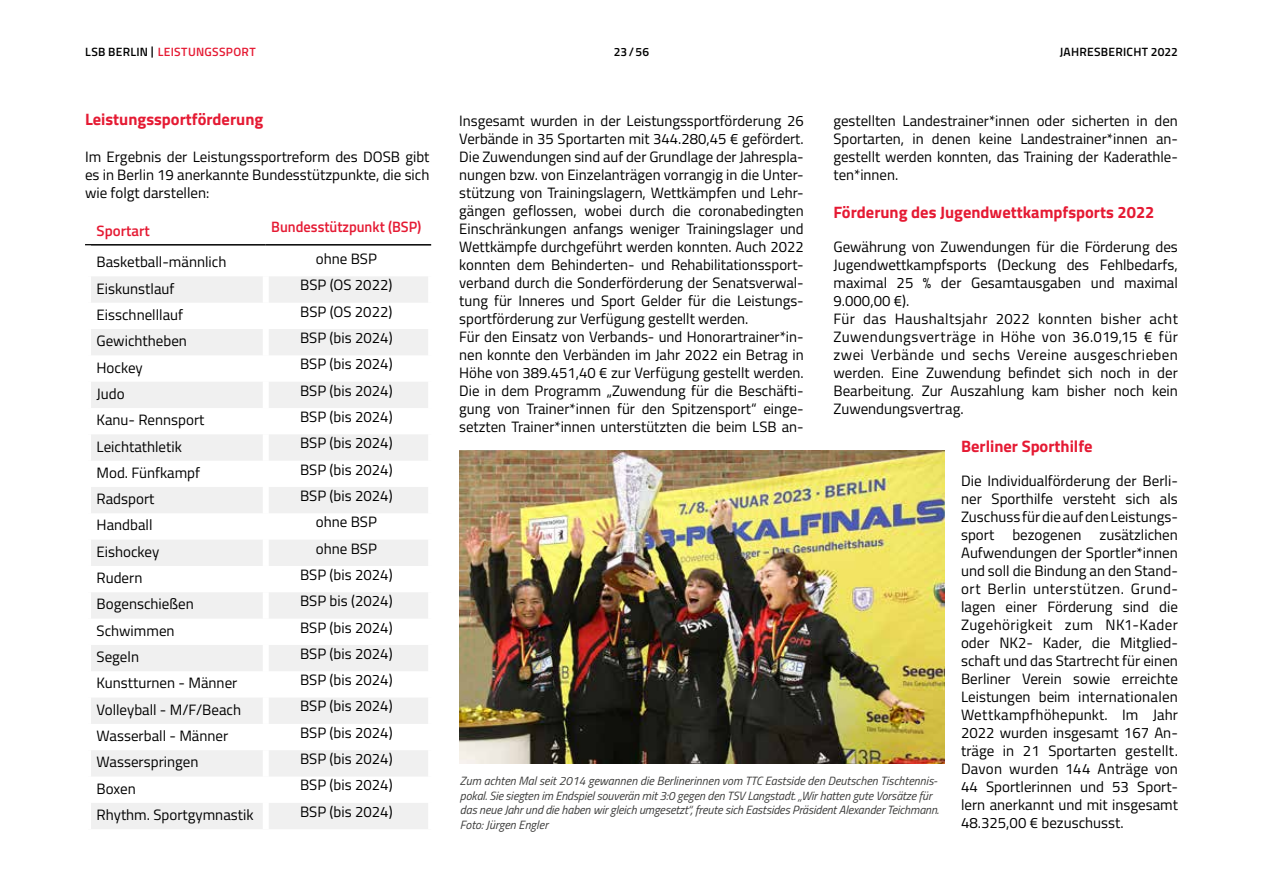
<style>
.page{position:relative;width:1263px;height:893px;background:#fff}
.page>*{position:absolute;margin:0;border:0;box-sizing:border-box;transform-origin:0 0}
.t1{font:700 16.5px "Titillium Web";color:#e51a33}
.t2{font:15px/18px "Titillium Web";color:#000;text-align:justify}
.t3{font:600 15px "Titillium Web";color:#e51a33;scale:.96 1}
.t4{font:600 15px "Titillium Web";color:#e51a33}
.t5{font:italic 12px/14.4px "Titillium Web";letter-spacing:-.01em;color:#3c3c3b}
.t6{font:600 12px "Titillium Web";letter-spacing:.025em;color:#e51a33}
.t7{font:600 12px "Titillium Web";letter-spacing:.02em;color:#000}
.s1{color:#000}
</style>
<div class="page">
<svg style="left:91px;top:277px;width:337px;height:552px;fill:#f0f0f0"></svg>
<hr style="left:85px;top:244px;width:181px;height:2px;background:#000">
<hr style="left:266px;top:244px;width:165px;height:2px;background:#000">
<svg style="left:85px;top:245px;width:346px;height:1px"></svg>
<div style="left:263px;top:276px;width:6px;height:27px;background:#fff"></div>
<div style="left:263px;top:303px;width:6px;height:26px;background:#fff"></div>
<div style="left:263px;top:329px;width:6px;height:26px;background:#fff"></div>
<div style="left:263px;top:355px;width:6px;height:27px;background:#fff"></div>
<div style="left:263px;top:382px;width:6px;height:26px;background:#fff"></div>
<div style="left:263px;top:408px;width:6px;height:26px;background:#fff"></div>
<div style="left:263px;top:434px;width:6px;height:27px;background:#fff"></div>
<div style="left:263px;top:461px;width:6px;height:26px;background:#fff"></div>
<div style="left:263px;top:487px;width:6px;height:26px;background:#fff"></div>
<div style="left:263px;top:513px;width:6px;height:27px;background:#fff"></div>
<div style="left:263px;top:540px;width:6px;height:26px;background:#fff"></div>
<div style="left:263px;top:566px;width:6px;height:26px;background:#fff"></div>
<div style="left:263px;top:592px;width:6px;height:27px;background:#fff"></div>
<div style="left:263px;top:619px;width:6px;height:26px;background:#fff"></div>
<div style="left:263px;top:645px;width:6px;height:26px;background:#fff"></div>
<div style="left:263px;top:671px;width:6px;height:27px;background:#fff"></div>
<div style="left:263px;top:698px;width:6px;height:26px;background:#fff"></div>
<div style="left:263px;top:724px;width:6px;height:26px;background:#fff"></div>
<div style="left:263px;top:750px;width:6px;height:26px;background:#fff"></div>
<div style="left:263px;top:776px;width:6px;height:27px;background:#fff"></div>
<div style="left:263px;top:803px;width:6px;height:26px;background:#fff"></div>
<img style="left:460px;top:451px;width:484px;height:312px">
<p class="t6" style="left:85px;top:43px;width:172px"><span class="s1">LSB BERLIN |</span> LEISTUNGSSPORT</p>
<p class="t7" style="left:614px;top:43px;width:37px">23/56</p>
<p class="t7" style="left:1060px;top:43px;width:120px">JAHRESBERICHT 2022</p>
<p class="t1" style="left:85px;top:107px;width:180px">Leistungssportförderung</p>
<p class="t2" style="left:85px;top:147px;width:346px">Im Ergebnis der Leistungssportreform des DOSB gibt es in Berlin 19 anerkannte Bundesstützpunkte, die sich wie folgt darstellen:</p>
<p class="t4" style="left:97px;top:219px;width:55px">Sportart</p>
<p class="t3" style="left:271px;top:215px;width:158px">Bundesstützpunkt (BSP)</p>
<p class="t2" style="left:97px;top:252px;width:131px">Basketball-männlich</p>
<p class="t2" style="left:316px;top:249px;width:63px">ohne BSP</p>
<p class="t2" style="left:97px;top:279px;width:79px">Eiskunstlauf</p>
<p class="t2" style="left:300px;top:275px;width:94px">BSP (OS 2022)</p>
<p class="t2" style="left:97px;top:305px;width:88px">Eisschnelllauf</p>
<p class="t2" style="left:300px;top:302px;width:94px">BSP (OS 2022)</p>
<p class="t2" style="left:97px;top:331px;width:92px">Gewichtheben</p>
<p class="t2" style="left:300px;top:328px;width:94px">BSP (bis 2024)</p>
<p class="t2" style="left:97px;top:358px;width:48px">Hockey</p>
<p class="t2" style="left:300px;top:354px;width:94px">BSP (bis 2024)</p>
<p class="t2" style="left:97px;top:384px;width:30px">Judo</p>
<p class="t2" style="left:300px;top:381px;width:94px">BSP (bis 2024)</p>
<p class="t2" style="left:97px;top:410px;width:109px">Kanu- Rennsport</p>
<p class="t2" style="left:300px;top:407px;width:94px">BSP (bis 2024)</p>
<p class="t2" style="left:97px;top:437px;width:87px">Leichtathletik</p>
<p class="t2" style="left:300px;top:433px;width:94px">BSP (bis 2024)</p>
<p class="t2" style="left:97px;top:463px;width:105px">Mod. Fünfkampf</p>
<p class="t2" style="left:300px;top:460px;width:94px">BSP (bis 2024)</p>
<p class="t2" style="left:97px;top:489px;width:59px">Radsport</p>
<p class="t2" style="left:300px;top:486px;width:94px">BSP (bis 2024)</p>
<p class="t2" style="left:97px;top:515px;width:57px">Handball</p>
<p class="t2" style="left:316px;top:512px;width:63px">ohne BSP</p>
<p class="t2" style="left:97px;top:542px;width:64px">Eishockey</p>
<p class="t2" style="left:316px;top:539px;width:63px">ohne BSP</p>
<p class="t2" style="left:97px;top:568px;width:47px">Rudern</p>
<p class="t2" style="left:300px;top:565px;width:94px">BSP (bis 2024)</p>
<p class="t2" style="left:97px;top:594px;width:99px">Bogenschießen</p>
<p class="t2" style="left:300px;top:591px;width:94px">BSP bis (2024)</p>
<p class="t2" style="left:97px;top:621px;width:80px">Schwimmen</p>
<p class="t2" style="left:300px;top:618px;width:94px">BSP (bis 2024)</p>
<p class="t2" style="left:97px;top:647px;width:44px">Segeln</p>
<p class="t2" style="left:300px;top:644px;width:94px">BSP (bis 2024)</p>
<p class="t2" style="left:97px;top:673px;width:142px">Kunstturnen - Männer</p>
<p class="t2" style="left:300px;top:670px;width:94px">BSP (bis 2024)</p>
<p class="t2" style="left:97px;top:700px;width:146px">Volleyball - M/F/Beach</p>
<p class="t2" style="left:300px;top:696px;width:94px">BSP (bis 2024)</p>
<p class="t2" style="left:97px;top:726px;width:133px">Wasserball - Männer</p>
<p class="t2" style="left:300px;top:723px;width:94px">BSP (bis 2024)</p>
<p class="t2" style="left:97px;top:752px;width:104px">Wasserspringen</p>
<p class="t2" style="left:300px;top:749px;width:94px">BSP (bis 2024)</p>
<p class="t2" style="left:97px;top:779px;width:41px">Boxen</p>
<p class="t2" style="left:300px;top:775px;width:94px">BSP (bis 2024)</p>
<p class="t2" style="left:97px;top:805px;width:159px">Rhythm. Sportgymnastik</p>
<p class="t2" style="left:300px;top:802px;width:94px">BSP (bis 2024)</p>
<p class="t2" style="left:459px;top:111px;width:346px;text-align:left">Insgesamt wurden in der Leistungssportförderung 26<br>Verbände in 35 Sportarten mit 344.280,45 € gefördert.<br>Die Zuwendungen sind auf der Grundlage der Jahrespla&shy;nungen bzw. von Einzelanträgen vorrangig in die Unter&shy;stützung von Trainingslagern, Wettkämpfen und Lehr&shy;gängen geflossen, wobei durch die coronabedingten Einschränkungen anfangs weniger Trainingslager und Wettkämpfe durchgeführt werden konnten. Auch 2022 konnten dem Behinderten- und Rehabilitationssport&shy;verband durch die Sonderförderung der Senatsverwal&shy;tung für Inneres und Sport Gelder für die Leistungs&shy;sportförderung zur Verfügung gestellt werden.<br>Für den Einsatz von Verbands- und Honorartrainer*in&shy;nen konnte den Verbänden im Jahr 2022 ein Betrag in Höhe von 389.451,40 € zur Verfügung gestellt werden.<br>Die in dem Programm „Zuwendung für die Beschäfti&shy;gung von Trainer*innen für den Spitzensport“ einge&shy;setzten Trainer*innen unterstützten die beim LSB an-</p>
<p class="t2" style="left:833px;top:111px;width:346px">gestellten Landestrainer*innen oder sicherten in den Sportarten, in denen keine Landestrainer*innen an&shy;gestellt werden konnten, das Training der Kaderathle&shy;ten*innen.</p>
<p class="t1" style="left:833px;top:199px;width:322px">Förderung des Jugendwettkampfsports 2022</p>
<p class="t2" style="left:833px;top:237px;width:346px;text-align:left">Gewährung von Zuwendungen für die Förderung des Jugendwettkampfsports (Deckung des Fehlbedarfs, maximal 25 % der Gesamtausgaben und maximal 9.000,00 €).<br>Für das Haushaltsjahr 2022 konnten bisher acht Zuwendungsverträge in Höhe von 36.019,15 € für zwei Verbände und sechs Vereine ausgeschrieben werden. Eine Zuwendung befindet sich noch in der Bearbeitung. Zur Auszahlung kam bisher noch kein Zuwendungsvertrag.</p>
<p class="t1" style="left:961px;top:433px;width:133px">Berliner Sporthilfe</p>
<p class="t2" style="left:961px;top:471px;width:218px">Die Individualförderung der Berli&shy;ner Sporthilfe versteht sich als Zuschuss für die auf den Leistungs&shy;sport bezogenen zusätzlichen Aufwendungen der Sportler*innen und soll die Bindung an den Stand&shy;ort Berlin unterstützen. Grund&shy;lagen einer Förderung sind die Zugehörigkeit zum NK1-Kader oder NK2- Kader, die Mitglied&shy;schaft und das Startrecht für einen Berliner Verein sowie erreichte Leistungen beim internationalen Wettkampfhöhepunkt. Im Jahr 2022 wurden insgesamt 167 An&shy;träge in 21 Sportarten gestellt.<br>Davon wurden 144 Anträge von 44 Sportlerinnen und 53 Sport&shy;lern anerkannt und mit insgesamt 48.325,00 € bezuschusst.</p>
<p class="t5" style="left:460px;top:773px;width:480px">Zum achten Mal seit 2014 gewannen die Berlinerinnen vom TTC Eastside den Deutschen Tischtennis&shy;pokal. Sie siegten im Endspiel souverän mit 3:0 gegen den TSV Langstadt. „Wir hatten gute Vorsätze für das neue Jahr und die haben wir gleich umgesetzt“, freute sich Eastsides Präsident Alexander Teichmann.<br>Foto: Jürgen Engler</p>
</div>
